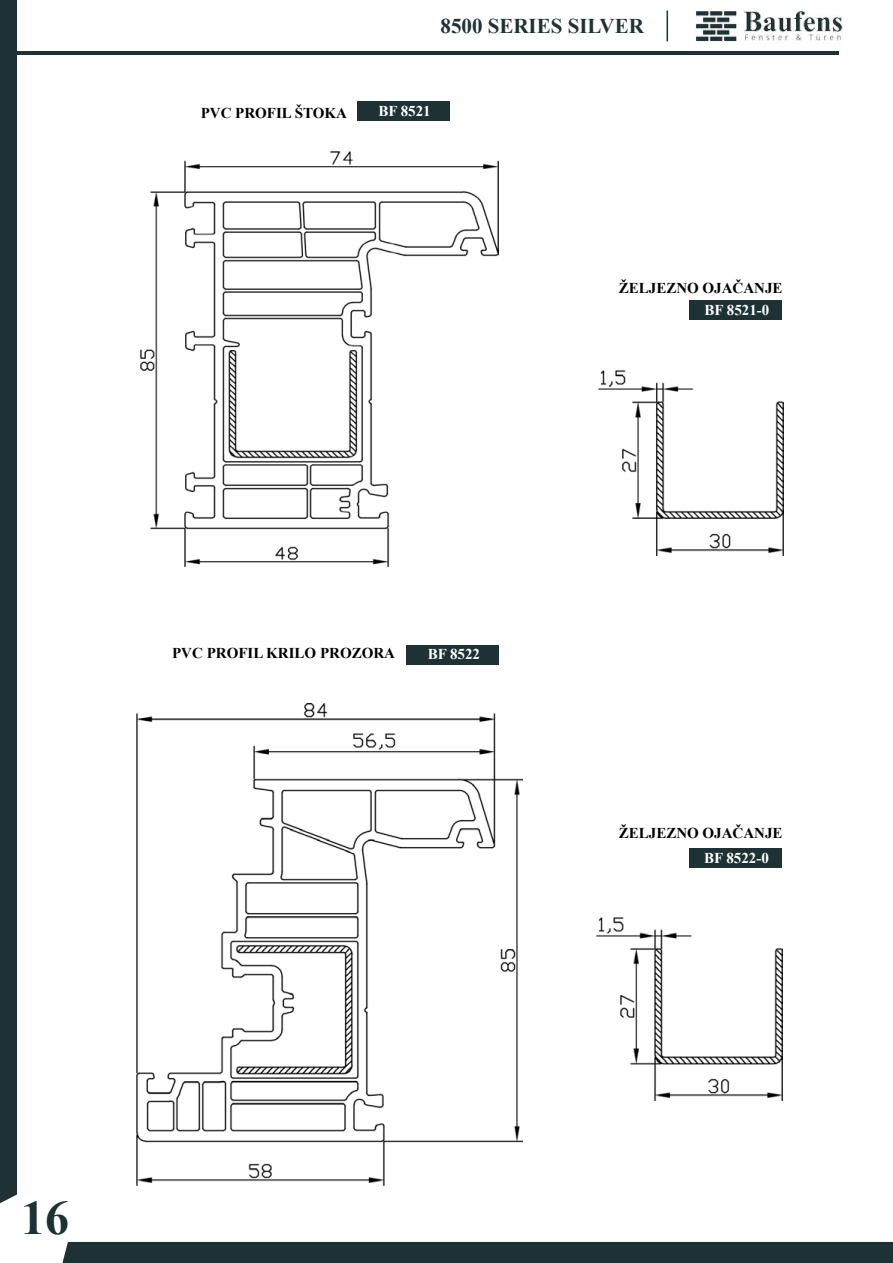
<style>
.page{position:relative;width:893px;height:1263px;background:#fff}
.page>*{position:absolute;margin:0;border:0;box-sizing:border-box;transform-origin:0 0}
.t1{font:700 48px "Times New Roman";color:#1e3235}
.t2{font:700 21px "Times New Roman";color:#1e3235}
.t3{font:700 15px "Times New Roman";color:#000}
.t4{font:700 15px "Times New Roman";color:#fff}
</style>
<div class="page">
<div style="left:0;top:0;width:17px;height:1204px;background:#1e3235"></div>
<div style="left:62px;top:1242px;width:831px;height:21px;background:#1e3235"></div>
<img style="left:695px;top:10px;width:148px;height:34px">
<hr style="left:666px;top:11px;width:2px;height:30px;background:#1e3235">
<hr style="left:0;top:51px;width:839px;height:3px;background:#1e3235">
<img style="left:598px;top:371px;width:185px;height:184px">
<img style="left:140px;top:151px;width:359px;height:416px">
<img style="left:136px;top:703px;width:386px;height:482px">
<img style="left:597px;top:917px;width:185px;height:183px">
<div style="left:357px;top:101px;width:92px;height:20px;background:#1e3235"></div>
<div style="left:690px;top:300px;width:92px;height:20px;background:#1e3235"></div>
<div style="left:407px;top:645px;width:92px;height:19px;background:#1e3235"></div>
<div style="left:689px;top:848px;width:92px;height:20px;background:#1e3235"></div>
<p class="t3" style="left:201px;top:102px;width:148px">PVC PROFIL ŠTOKA</p>
<h2 class="t2" style="left:440px;top:11px;width:205px">8500 SERIES SILVER</h2>
<p class="t4" style="left:378px;top:100px;width:54px">BF 8521</p>
<p class="t3" style="left:619px;top:277px;width:165px">ŽELJEZNO OJAČANJE</p>
<p class="t4" style="left:704px;top:299px;width:66px">BF 8521-0</p>
<p class="t3" style="left:172px;top:642px;width:224px">PVC PROFIL KRILO PROZORA</p>
<p class="t4" style="left:428px;top:643px;width:54px">BF 8522</p>
<p class="t3" style="left:619px;top:822px;width:165px">ŽELJEZNO OJAČANJE</p>
<p class="t4" style="left:704px;top:847px;width:66px">BF 8522-0</p>
<h1 class="t1" style="left:21px;top:1183px;width:49px">16</h1>
</div>
